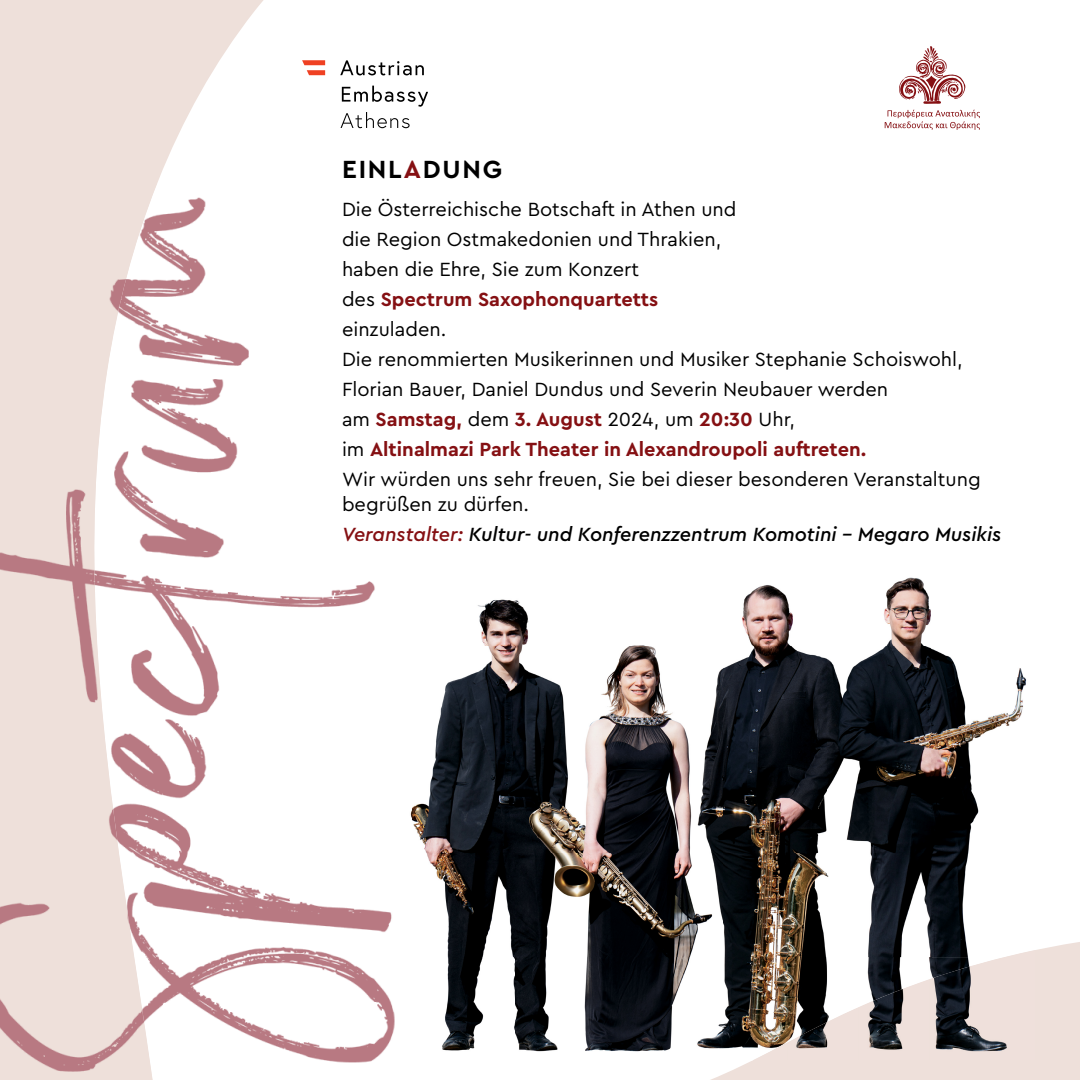
<style>
.page{position:relative;width:1080px;height:1080px;background:#fff}
.page>*{position:absolute;margin:0;border:0;box-sizing:border-box;transform-origin:0 0}
.t1{font:700 26px "Cera Pro";letter-spacing:.07em;color:#000}
.t2{font:20px/30px "Cera Pro";color:#000}
.t3{font:italic 500 20px/30px "Cera Pro";color:#000}
.s1{color:#851013}
.s2{font-weight:700;color:#851013}
.s3{font-weight:400;font-style:normal}
</style>
<div class="page">
<div style="left:710px;top:942px;width:370px;height:138px;background:#eee0da"></div>
<svg style="left:0;top:0;width:264px;height:184px;fill:#eee0da"></svg>
<img style="left:157px;top:197px;width:234px;height:866px">
<img style="left:0;top:184px;width:157px;height:896px">
<img style="left:412px;top:577px;width:623px;height:380px">
<img style="left:442px;top:957px;width:386px;height:104px">
<img style="left:828px;top:957px;width:69px;height:50px">
<img style="left:897px;top:957px;width:32px;height:22px">
<img style="left:929px;top:950px;width:106px;height:111px">
<img style="left:858px;top:979px;width:71px;height:82px">
<img style="left:787px;top:1007px;width:72px;height:54px">
<img style="left:752px;top:1042px;width:36px;height:19px">
<img style="left:391px;top:810px;width:21px;height:229px">
<svg style="left:341px;top:86px;width:87px;height:42px"></svg>
<svg style="left:340px;top:60px;width:84px;height:15px"></svg>
<svg style="left:302px;top:60px;width:23px;height:15px"></svg>
<svg style="left:899px;top:46px;width:67px;height:58px"></svg>
<svg style="left:885px;top:110px;width:95px;height:20px"></svg>
<h1 class="t1" style="left:342px;top:152px;width:162px">EINL<span class="s1">A</span>DUNG</h1>
<p class="t2" style="left:342px;top:193px;width:640px">Die Österreichische Botschaft in Athen und<br>die Region Ostmakedonien und Thrakien,<br>haben die Ehre, Sie zum Konzert<br>des <span class="s2">Spectrum Saxophonquartetts<br></span>einzuladen.<br>Die renommierten Musikerinnen und Musiker Stephanie Schoiswohl, Florian Bauer, Daniel Dundus und Severin Neubauer werden<br>am <span class="s2">Samstag,</span> dem <span class="s2">3. August</span> 2024, um <span class="s2">20:30</span> Uhr,<br>im <span class="s2">Altinalmazi Park Theater in Alexandroupoli auftreten.<br></span>Wir würden uns sehr freuen, Sie bei dieser besonderen Veranstaltung</p>
<p class="t3" style="left:342px;top:488px;width:661px"><span class="s3">begrüßen zu dürfen.<br></span><span class="s1">Veranstalter:</span> Kultur- und Konferenzzentrum Komotini – Megaro Musikis</p>
</div>
